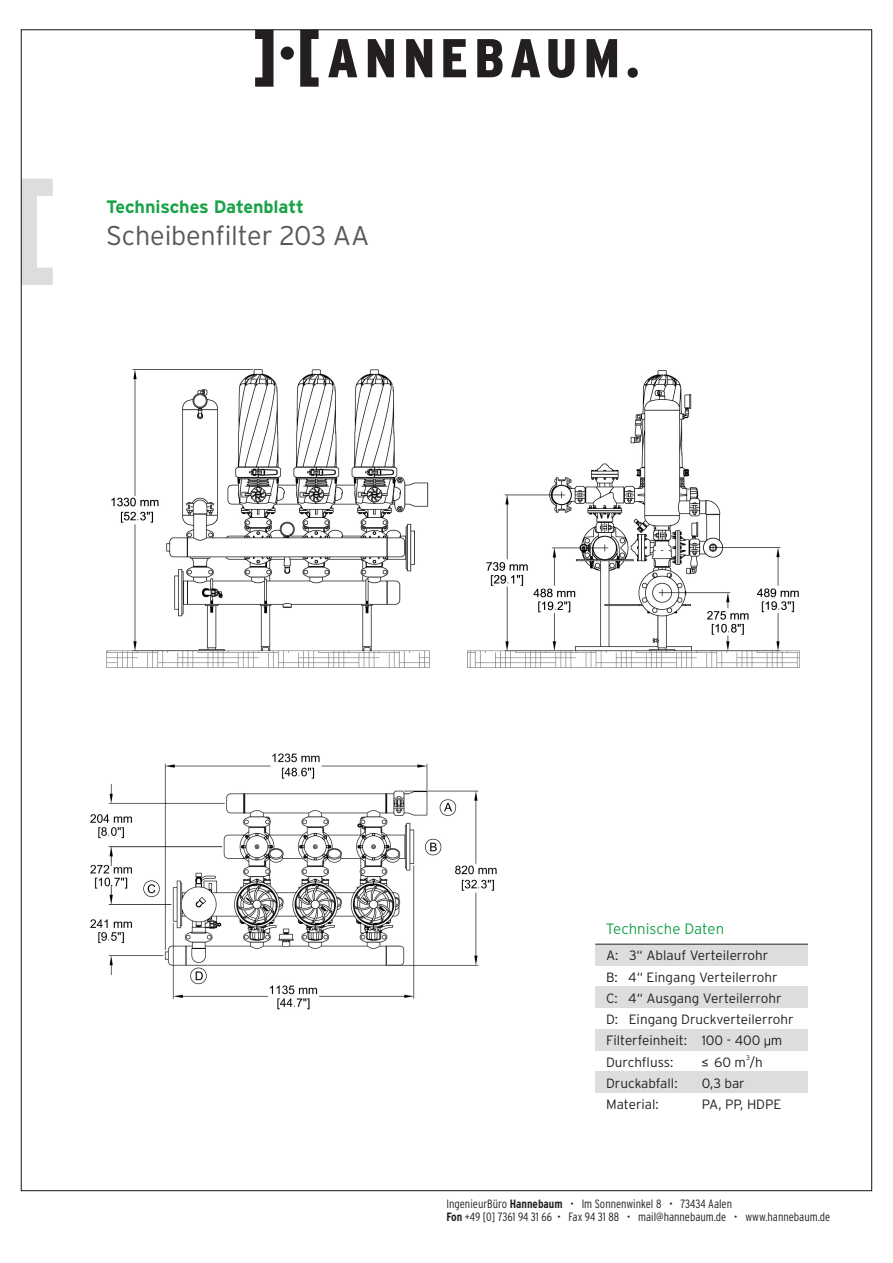
<style>
.page{position:relative;width:893px;height:1263px;background:#fff}
.page>*{position:absolute;margin:0;border:0;box-sizing:border-box;transform-origin:0 0}
.t1{font:300 27px "Interstate";letter-spacing:-.005em;color:#57585a}
.t2{font:700 18px "Interstate";letter-spacing:-.005em;color:#1aa249}
.t3{font:300 15px "Interstate";color:#1aa249}
.t4{font:300 13.5px/21.3px "Interstate";color:#231f20}
.t5{font:300 condensed 12px/12.8px "Interstate";color:#231f20}
.t6{font:300 6.75px "Interstate";color:#231f20}
.s1{font-family:"Arial";font-weight:400;font-size:12px}
.s2{font-weight:700}
</style>
<div class="page">
<svg style="left:255px;top:32px;width:18px;height:55px"></svg>
<svg style="left:300px;top:32px;width:19px;height:55px"></svg>
<svg style="left:328px;top:39px;width:29px;height:38px"></svg>
<svg style="left:368px;top:39px;width:26px;height:38px"></svg>
<svg style="left:406px;top:39px;width:26px;height:38px"></svg>
<svg style="left:443px;top:39px;width:23px;height:38px"></svg>
<svg style="left:477px;top:39px;width:26px;height:38px"></svg>
<svg style="left:511px;top:39px;width:29px;height:38px"></svg>
<svg style="left:548px;top:39px;width:26px;height:39px"></svg>
<svg style="left:587px;top:39px;width:30px;height:39px"></svg>
<div style="left:628px;top:68px;width:10px;height:10px;background:#231f20;border-radius:50%"></div>
<div style="left:281px;top:47px;width:13px;height:13px;background:#231f20;border-radius:50%"></div>
<svg style="left:23px;top:179px;width:30px;height:106px"></svg>
<img style="left:90px;top:753px;width:407px;height:257px">
<img style="left:106px;top:370px;width:323px;height:298px">
<img style="left:468px;top:370px;width:332px;height:298px">
<div style="left:595px;top:944px;width:213px;height:21px;background:#dcdddf"></div>
<div style="left:595px;top:987px;width:213px;height:21px;background:#dcdddf"></div>
<div style="left:595px;top:1029px;width:213px;height:21px;background:#dcdddf"></div>
<div style="left:595px;top:1072px;width:213px;height:21px;background:#dcdddf"></div>
<hr style="left:595px;top:944px;width:213px;height:1px;background:#231f20">
<svg style="left:765px;top:1038px;width:5px;height:10px"></svg>
<h2 class="t2" style="left:106px;top:197px;width:199px">Technisches Datenblatt</h2>
<h1 class="t1" style="left:106px;top:220px;width:265px">Scheibenfilter 203 AA</h1>
<p class="t3" style="left:606px;top:920px;width:120px">Technische Daten</p>
<p class="t4" style="left:606px;top:945px;width:189px">A: 3“ Ablauf Verteilerrohr<br>B: 4“ Eingang Verteilerrohr<br>C: 4“ Ausgang Verteilerrohr<br>D: Eingang Druckverteilerrohr<br>Filterfeinheit: 100 - 400 m<br>Durchfluss:</p>
<p class="t6" style="left:746px;top:1054px;width:5px">3</p>
<p class="t4" style="left:702px;top:1051px;width:63px"><span class="s1">≤</span> 60 m /h</p>
<p class="t4" style="left:606px;top:1072px;width:73px">Druckabfall:</p>
<p class="t4" style="left:702px;top:1072px;width:45px">0,3 bar</p>
<p class="t4" style="left:606px;top:1094px;width:54px">Material:</p>
<p class="t4" style="left:702px;top:1094px;width:81px">PA, PP, HDPE</p>
<p class="t5" style="left:446px;top:1197px;width:385px">IngenieurBüro <span class="s2">Hannebaum</span> • Im Sonnenwinkel 8 • 73434 Aalen<br><span class="s2">Fon</span> +49 [0] 7361 94 31 66 • Fax 94 31 88 • mail@hannebaum.de • www.hannebaum.de</p>
</div>
